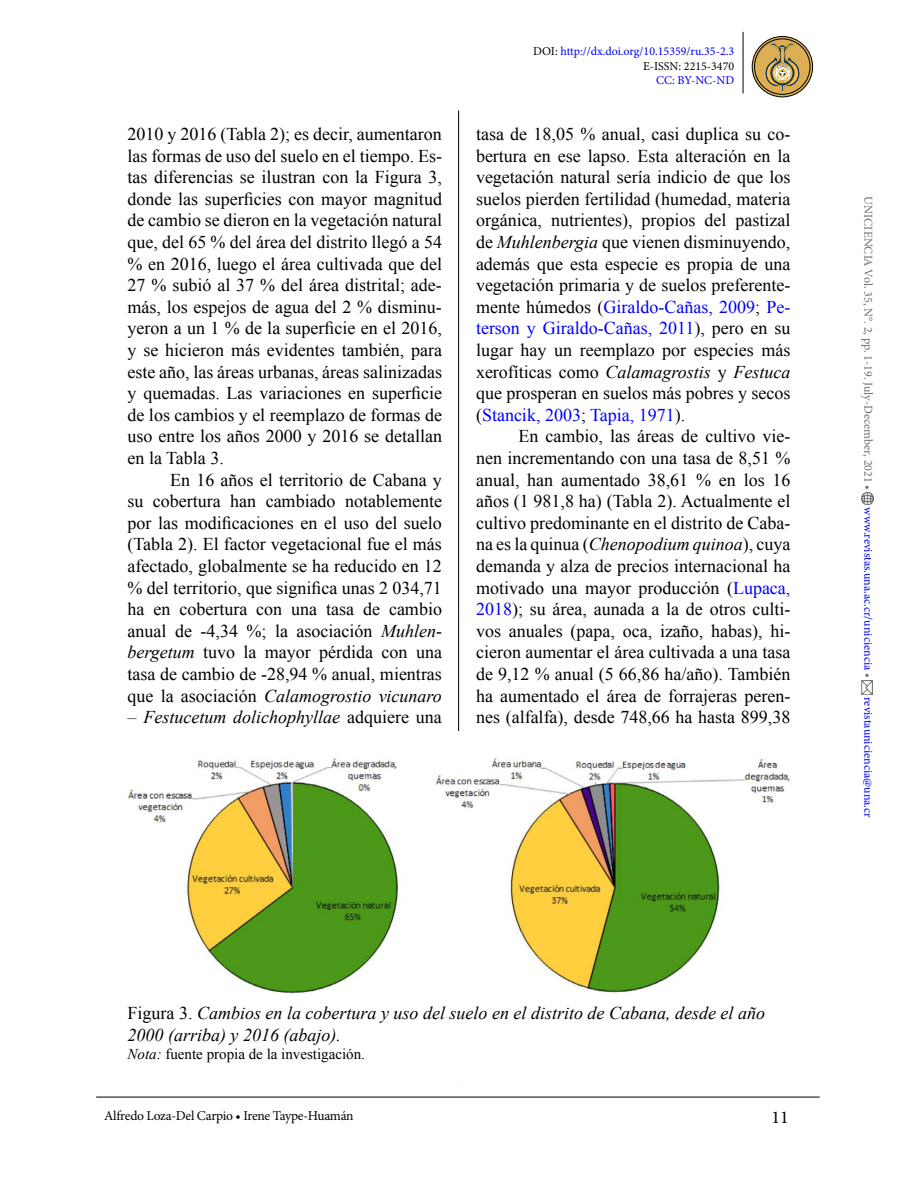
<style>
.page{position:relative;width:918px;height:1188px;background:#fff}
.page>*{position:absolute;margin:0;border:0;box-sizing:border-box;transform-origin:0 0}
.t1{font:18px/21.6px "Times New Roman";color:#000;text-align:justify}
.t2{font:italic 18px/21.6px "Times New Roman";color:#000}
.t3{font:18px "Minion Pro";color:#000}
.t4{font:15px "Times New Roman";color:#000}
.t5{font:13.5px "Minion Pro";letter-spacing:-.02em;color:#000}
.t6{font:12px/14.4px "Minion Pro";color:#00f;text-align:right}
.t7{font:12px "Minion Pro";color:#6d6e71}
.s1{font-style:italic}
.s2{font-style:normal}
.s3{color:#000}
.s4{color:#00f}
.s5{color:#6d6e71}
</style>
<div class="page">
<hr style="left:743px;top:32px;width:1px;height:61px;background:#000">
<hr style="left:458px;top:110px;width:1px;height:974px;background:#000">
<svg style="left:862px;top:493px;width:12px;height:12px"></svg>
<img style="left:862px;top:680px;width:10px;height:14px">
<hr style="left:96px;top:1097px;width:724px;height:1px;background:#000">
<svg style="left:752px;top:37px;width:61px;height:60px"></svg>
<div style="left:754px;top:39px;width:56px;height:56px;border:1px solid #000;border-radius:50%"></div>
<div style="left:752px;top:36px;width:61px;height:61px;border:1px solid #000;border-radius:50%"></div>
<svg style="left:766px;top:42px;width:33px;height:50px;background:#b99c5b"></svg>
<div style="left:433px;top:731px;width:52px;height:353px;background:#fff"></div>
<img style="left:128px;top:758px;width:662px;height:235px">
<p class="t1" style="left:128px;top:123px;width:316px">2010 y 2016 (Tabla 2); es decir, aumentaron las formas de uso del suelo en el tiempo. Es&shy;tas diferencias se ilustran con la Figura 3, donde las superficies con mayor magnitud de cambio se dieron en la vegetación natural que, del 65 % del área del distrito llegó a 54 % en 2016, luego el área cultivada que del 27 % subió al 37 % del área distrital; ade&shy;más, los espejos de agua del 2 % disminu&shy;yeron a un 1 % de la superficie en el 2016, y se hicieron más evidentes también, para este año, las áreas urbanas, áreas salinizadas y quemadas. Las variaciones en superficie de los cambios y el reemplazo de formas de uso entre los años 2000 y 2016 se detallan en la Tabla 3.</p>
<p class="t1" style="left:128px;top:469px;width:316px;text-indent:43px">En 16 años el territorio de Cabana y su cobertura han cambiado notablemente por las modificaciones en el uso del suelo (Tabla 2). El factor vegetacional fue el más afectado, globalmente se ha reducido en 12 % del territorio, que significa unas 2 034,71 ha en cobertura con una tasa de cambio anual de -4,34 %; la asociación <span class="s1">Muhlen&shy;bergetum</span> tuvo la mayor pérdida con una tasa de cambio de -28,94 % anual, mientras que la asociación <span class="s1">Calamogrostio vicunaro</span></p>
<p class="t2" style="left:128px;top:706px;width:316px">– Festucetum dolichophyllae <span class="s2">adquiere una</span></p>
<p class="t6" style="left:533px;top:45px;width:203px"><span class="s3">DOI:</span> http://dx.doi.org/10.15359/ru.35-2.3<br><span class="s3">E-ISSN: 2215-3470</span></p>
<p class="t6" style="left:656px;top:73px;width:80px">CC: BY-NC-ND</p>
<p class="t1" style="left:476px;top:123px;width:316px">tasa de 18,05 % anual, casi duplica su co&shy;bertura en ese lapso. Esta alteración en la vegetación natural sería indicio de que los suelos pierden fertilidad (humedad, materia orgánica, nutrientes), propios del pastizal de <span class="s1">Muhlenbergia</span> que vienen disminuyendo, además que esta especie es propia de una vegetación primaria y de suelos preferente&shy;mente húmedos (<span class="s4">Giraldo-Cañas, 2009</span>; <span class="s4">Pe&shy;terson y Giraldo-Cañas, 2011</span>), pero en su lugar hay un reemplazo por especies más xerofíticas como <span class="s1">Calamagrostis</span> y <span class="s1">Festuca </span>que prosperan en suelos más pobres y secos (<span class="s4">Stancik, 2003</span>; <span class="s4">Tapia, 1971</span>).</p>
<p class="t1" style="left:476px;top:425px;width:316px;text-indent:43px">En cambio, las áreas de cultivo vie&shy;nen incrementando con una tasa de 8,51 % anual, han aumentado 38,61 % en los 16 años (1 981,8 ha) (Tabla 2). Actualmente el cultivo predominante en el distrito de Caba&shy;na es la quinua (<span class="s1">Chenopodium quinoa</span>), cuya demanda y alza de precios internacional ha motivado una mayor producción (<span class="s4">Lupaca, 2018</span>); su área, aunada a la de otros culti&shy;vos anuales (papa, oca, izaño, habas), hi&shy;cieron aumentar el área cultivada a una tasa de 9,12 % anual (5 66,86 ha/año). También ha aumentado el área de forrajeras peren&shy;nes (alfalfa), desde 748,66 ha hasta 899,38</p>
<p class="t7" style="left:876px;top:196px;width:295px;rotate:90deg">UNICIENCIA Vol. 35, N°. 2, pp. 1-19. July-December, 2021 •</p>
<p class="t6" style="left:876px;top:507px;width:172px;rotate:90deg">www.revistas.una.ac.cr/uniciencia <span class="s5">•</span></p>
<p class="t6" style="left:876px;top:697px;width:122px;rotate:90deg">revistauniciencia@una.cr</p>
<p class="t2" style="left:128px;top:1002px;width:639px"><span class="s2">Figura 3.</span> Cambios en la cobertura y uso del suelo en el distrito de Cabana, desde el año<br>2000 (arriba) y 2016 (abajo).</p>
<p class="t4" style="left:128px;top:1044px;width:239px"><span class="s1">Nota:</span> fuente propia de la investigación.</p>
<p class="t5" style="left:104px;top:1106px;width:251px">Alfredo Loza-Del Carpio • Irene Taype-Huamán</p>
<p class="t3" style="left:771px;top:1105px;width:19px">11</p>
</div>
